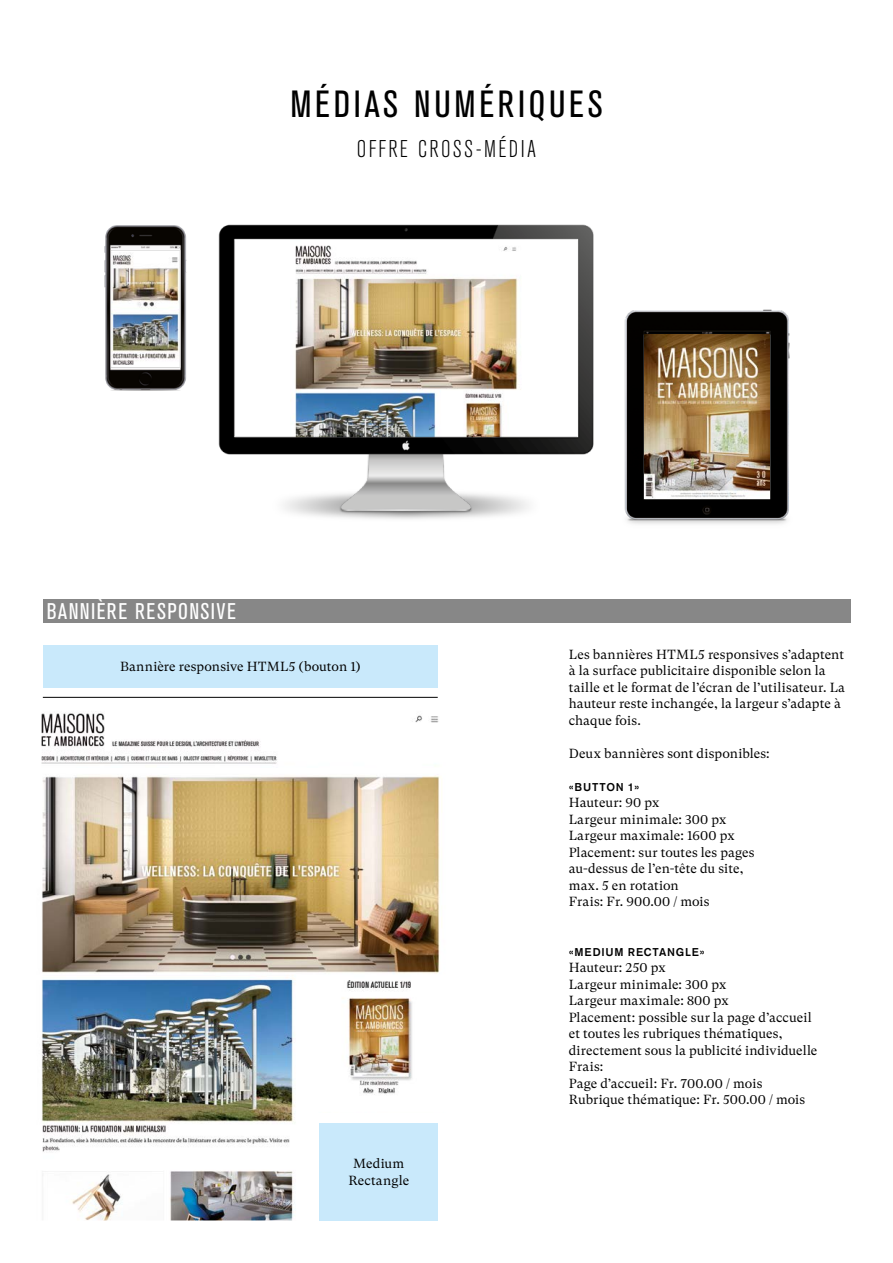
<style>
.page{position:relative;width:893px;height:1263px;background:#fff}
.page>*{position:absolute;margin:0;border:0;box-sizing:border-box;transform-origin:0 0}
.t1{font:condensed 37.5px "Akzidenz Grotesk BE";letter-spacing:.1em;color:#000}
.t2{font:300 condensed 24px "Akzidenz Grotesk BE";letter-spacing:.1em;color:#000}
.t3{font:condensed 22.5px "Akzidenz Grotesk BE";letter-spacing:.065em;color:#fff}
.t4{font:13.2px/16.5px "GT Super Text";letter-spacing:.01em;color:#000}
.t5{font:500 11.25px "Akzidenz Grotesk BE";letter-spacing:.075em;color:#000}
</style>
<div class="page">
<div style="left:43px;top:600px;width:807px;height:23px;background:#878787"></div>
<div style="left:43px;top:645px;width:395px;height:43px;background:#c9e9fb"></div>
<hr style="left:43px;top:697px;width:395px;height:1px;background:#000">
<img style="left:218px;top:224px;width:376px;height:295px">
<img style="left:104px;top:225px;width:83px;height:166px">
<img style="left:624px;top:309px;width:166px;height:215px">
<img style="left:644px;top:335px;width:125px;height:163px">
<img style="left:42px;top:775px;width:398px;height:445px">
<img style="left:41px;top:713px;width:398px;height:51px">
<h1 class="t1" style="left:290px;top:84px;width:314px">MÉDIAS NUMÉRIQUES</h1>
<h2 class="t2" style="left:357px;top:136px;width:181px">OFFRE CROSS-MÉDIA</h2>
<h3 class="t3" style="left:47px;top:599px;width:191px">BANNIÈRE RESPONSIVE</h3>
<p class="t4" style="left:120px;top:659px;width:242px">Bannière responsive HTML5 (bouton 1)</p>
<p class="t4" style="left:348px;top:1156px;width:62px;text-align:center">Medium<br>Rectangle</p>
<p class="t4" style="left:569px;top:646px;width:278px">Les bannières HTML5 responsives s’adaptent à la surface publicitaire disponible selon la taille et le format de l’écran de l’utilisateur. La hauteur reste inchangée, la largeur s’adapte à chaque fois.</p>
<p class="t4" style="left:569px;top:745px;width:202px">Deux bannières sont disponibles:</p>
<p class="t5" style="left:569px;top:780px;width:72px">«BUTTON 1»</p>
<p class="t4" style="left:569px;top:794px;width:187px">Hauteur: 90 px<br>Largeur minimale: 300 px<br>Largeur maximale: 1600 px<br>Placement: sur toutes les pages au-dessus de l’en-tête du site, max. 5 en rotation<br>Frais: Fr. 900.00 / mois</p>
<p class="t5" style="left:569px;top:945px;width:137px">«MEDIUM RECTANGLE»</p>
<p class="t4" style="left:569px;top:959px;width:250px">Hauteur: 250 px<br>Largeur minimale: 300 px<br>Largeur maximale: 800 px<br>Placement: possible sur la page d’accueil et toutes les rubriques thématiques, directement sous la publicité individuelle<br>Frais:<br>Page d’accueil: Fr. 700.00 / mois<br>Rubrique thématique: Fr. 500.00 / mois</p>
</div>
